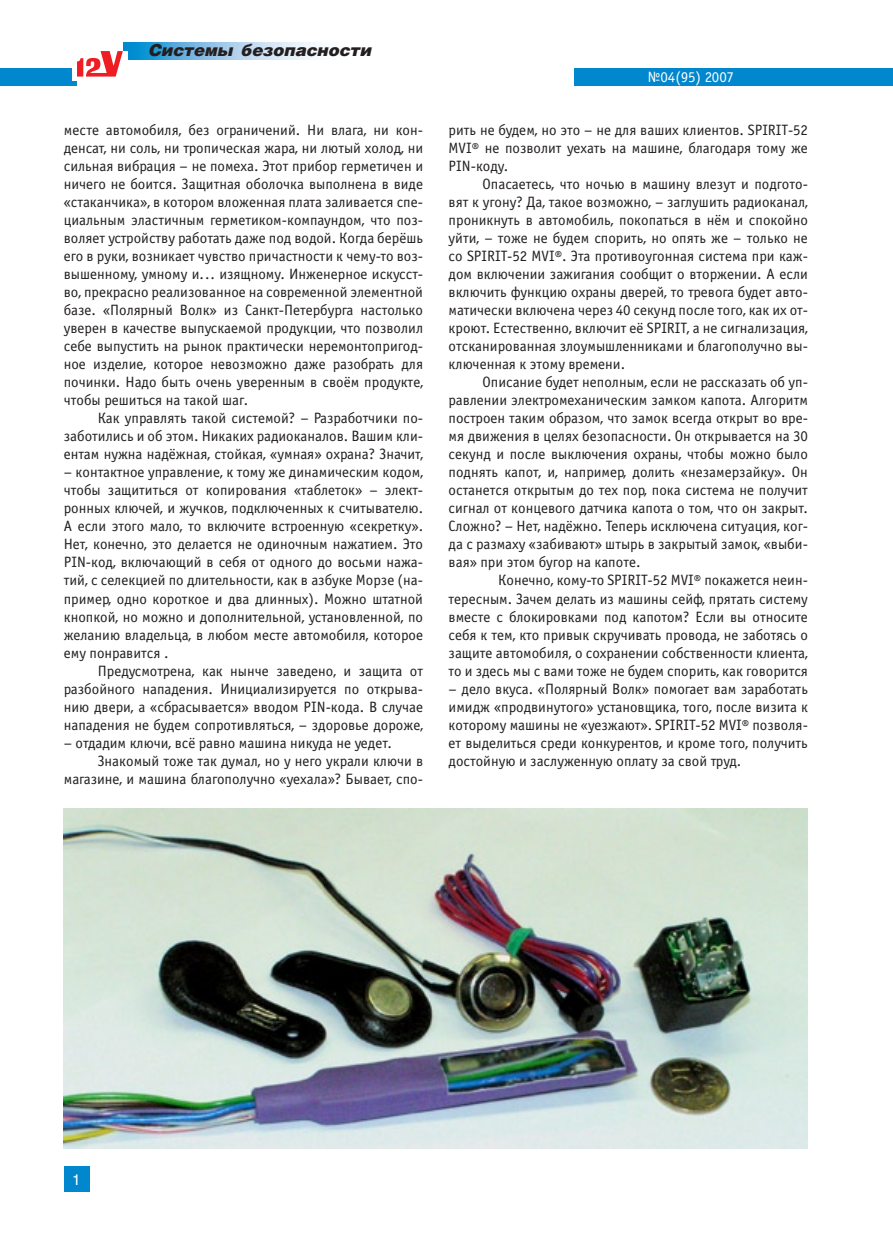
<style>
.page{position:relative;width:893px;height:1234px;background:#fff}
.page>*{position:absolute;margin:0;border:0;box-sizing:border-box;transform-origin:0 0}
.rub{font:italic 900 16.5px "Helios Blackz";color:#231f20}
.t{font:15px/18px "Officina Sans Book C";color:#231f20;text-align:justify}
.white{font:15px "Officina Sans Book C";letter-spacing:-.02em;color:#fff}
.page{font:15px "Heliosz";color:#fff}
</style>
<div class="page">
<div style="left:0;top:68px;width:77px;height:17px;background:#0087cd"></div>
<svg style="left:123px;top:43px;width:193px;height:17px;background:#8ec5e8"></svg>
<div style="left:574px;top:68px;width:319px;height:17px;background:#0087cd"></div>
<div style="left:72px;top:51px;width:56px;height:30px;background:#fff"></div>
<svg style="left:77px;top:51px;width:46px;height:26px"></svg>
<div style="left:64px;top:1165px;width:25px;height:26px;background:#0087cd"></div>
<img style="left:64px;top:808px;width:744px;height:340px">
<p class="rub" style="left:149px;top:40px;width:225px">Системы безопасности</p>
<p class="t" style="left:64px;top:121px;width:361px">месте автомобиля, без ограничений. Ни влага, ни кон&shy;денсат, ни соль, ни тропическая жара, ни лютый холод, ни сильная вибрация – не помеха. Этот прибор герметичен и ничего не боится. Защитная оболочка выполнена в виде «стаканчика», в котором вложенная плата заливается спе&shy;циальным эластичным герметиком-компаундом, что поз&shy;воляет устройству работать даже под водой. Когда берёшь его в руки, возникает чувство причастности к чему-то воз&shy;вышенному, умному и... изящному. Инженерное искусст&shy;во, прекрасно реализованное на современной элементной базе. «Полярный Волк» из Санкт-Петербурга настолько уверен в качестве выпускаемой продукции, что позволил себе выпустить на рынок практически неремонтопригод&shy;ное изделие, которое невозможно даже разобрать для починки. Надо быть очень уверенным в своём продукте, чтобы решиться на такой шаг.</p>
<p class="t" style="left:64px;top:409px;width:361px;text-indent:34px">Как управлять такой системой? – Разработчики по&shy;заботились и об этом. Никаких радиоканалов. Вашим кли&shy;ентам нужна надёжная, стойкая, «умная» охрана? Значит,</p>
<p class="t" style="left:64px;top:463px;width:361px">– контактное управление, к тому же динамическим кодом, чтобы защититься от копирования «таблеток» – элект&shy;ронных ключей, и жучков, подключенных к считывателю.<br>А если этого мало, то включите встроенную «секретку».<br>Нет, конечно, это делается не одиночным нажатием. Это PIN-код, включающий в себя от одного до восьми нажа&shy;тий, с селекцией по длительности, как в азбуке Морзе (на&shy;пример, одно короткое и два длинных). Можно штатной кнопкой, но можно и дополнительной, установленной, по желанию владельца, в любом месте автомобиля, которое ему понравится .</p>
<p class="t" style="left:64px;top:661px;width:361px;text-indent:34px">Предусмотрена, как нынче заведено, и защита от разбойного нападения. Инициализируется по открыва&shy;нию двери, а «сбрасывается» вводом PIN-кода. В случае нападения не будем сопротивляться, – здоровье дороже,</p>
<p class="t" style="left:64px;top:733px;width:330px">– отдадим ключи, всё равно машина никуда не уедет.</p>
<p class="t" style="left:64px;top:751px;width:361px;text-align:right">Знакомый тоже так думал, но у него украли ключи в магазине, и машина благополучно «уехала»? Бывает, спо-</p>
<p class="white" style="left:648px;top:69px;width:88px">№04(95) 2007</p>
<p class="t" style="left:449px;top:121px;width:361px">рить не будем, но это – не для ваших клиентов. SPIRIT-52<br>MVI® не позволит уехать на машине, благодаря тому же PIN-коду.</p>
<p class="t" style="left:449px;top:175px;width:361px;text-indent:34px">Опасаетесь, что ночью в машину влезут и подгото&shy;вят к угону? Да, такое возможно, – заглушить радиоканал, проникнуть в автомобиль, покопаться в нём и спокойно уйти, – тоже не будем спорить, но опять же – только не со SPIRIT-52 MVI®. Эта противоугонная система при каж&shy;дом включении зажигания сообщит о вторжении. А если включить функцию охраны дверей, то тревога будет авто&shy;матически включена через 40 секунд после того, как их от&shy;кроют. Естественно, включит её SPIRIT, а не сигнализация, отсканированная злоумышленниками и благополучно вы&shy;ключенная к этому времени.</p>
<p class="t" style="left:449px;top:373px;width:361px;text-indent:34px">Описание будет неполным, если не рассказать об уп&shy;равлении электромеханическим замком капота. Алгоритм построен таким образом, что замок всегда открыт во вре&shy;мя движения в целях безопасности. Он открывается на 30 секунд и после выключения охраны, чтобы можно было поднять капот, и, например, долить «незамерзайку». Он останется открытым до тех пор, пока система не получит сигнал от концевого датчика капота о том, что он закрыт.<br>Сложно? – Нет, надёжно. Теперь исключена ситуация, ког&shy;да с размаху «забивают» штырь в закрытый замок, «выби&shy;вая» при этом бугор на капоте.</p>
<p class="t" style="left:449px;top:571px;width:361px;text-indent:50px">Конечно, кому-то SPIRIT-52 MVI® покажется неин&shy;тересным. Зачем делать из машины сейф, прятать систему вместе с блокировками под капотом? Если вы относите себя к тем, кто привык скручивать провода, не заботясь о защите автомобиля, о сохранении собственности клиента, то и здесь мы с вами тоже не будем спорить, как говорится</p>
<p class="t" style="left:449px;top:679px;width:361px">– дело вкуса. «Полярный Волк» помогает вам заработать имидж «продвинутого» установщика, того, после визита к которому машины не «уезжают». SPIRIT-52 MVI® позволя&shy;ет выделиться среди конкурентов, и кроме того, получить достойную и заслуженную оплату за свой труд.</p>
<p class="page" style="left:72px;top:1169px;width:10px">1</p>
</div>
